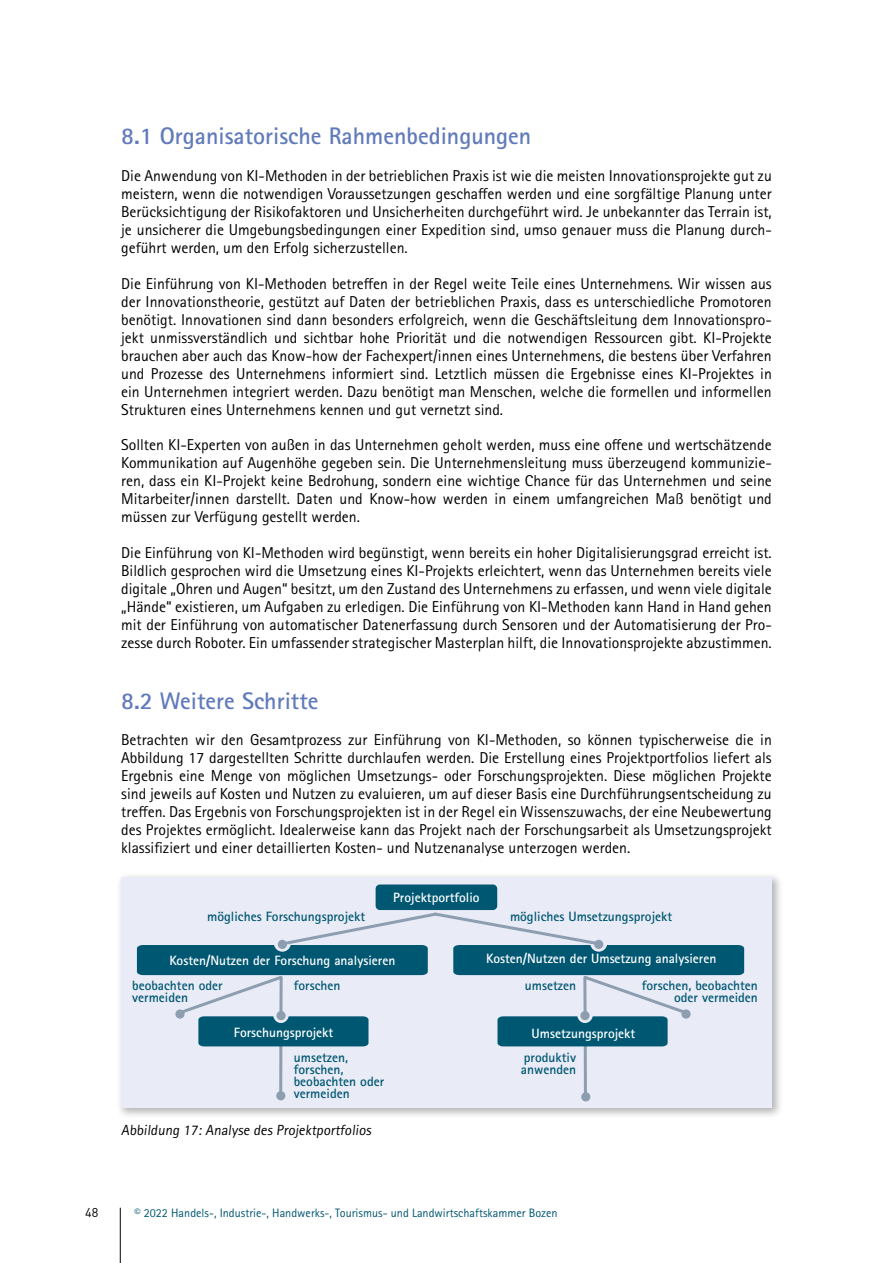
<style>
.page{position:relative;width:893px;height:1263px;background:#fff}
.page>*{position:absolute;margin:0;border:0;box-sizing:border-box;transform-origin:0 0}
.t1{font:700 24px "Rotis Sans Serif Pro";color:#617abb}
.t2{font:15.75px/18px "Rotis Sans Serif Pro";color:#000;text-align:justify}
.t3{font:14.7px "Rotis Sans Serif Pro";color:#000}
.t4{font:700 13.5px/12px "Rotis Sans Serif Pro";color:#005772}
.t5{font:700 13.5px "Rotis Sans Serif Pro";color:#fff}
.t6{font:12.75px "DINOT";color:#000}
.t7{font:12.15px "Rotis Sans Serif Pro";color:#005772}
</style>
<div class="page">
<hr style="left:120px;top:1208px;width:1px;height:55px;background:#000">
<div style="left:116px;top:872px;width:667px;height:247px;background:#000;opacity:.3"></div>
<div style="left:121px;top:877px;width:651px;height:231px;background:#e9ebf6"></div>
<hr style="left:584px;top:1033px;width:3px;height:60px;background:#8d9eb0">
<hr style="left:279px;top:1035px;width:3px;height:61px;background:#8d9eb0">
<div style="left:376px;top:884px;width:121px;height:26px;background:#005772;border-radius:4px"></div>
<div style="left:276px;top:1091px;width:9px;height:9px;background:#8d9eb0;border-radius:50%"></div>
<div style="left:581px;top:1092px;width:9px;height:9px;background:#8d9eb0;border-radius:50%"></div>
<svg style="left:137px;top:912px;width:607px;height:134px"></svg>
<h1 class="t1" style="left:121px;top:121px;width:412px">8.1 Organisatorische Rahmenbedingungen</h1>
<p class="t2" style="left:121px;top:167px;width:652px">Die Anwendung von KI-Methoden in der betrieblichen Praxis ist wie die meisten Innovationsprojekte gut zu meistern, wenn die notwendigen Voraussetzungen geschaffen werden und eine sorgfältige Planung unter Berücksichtigung der Risikofaktoren und Unsicherheiten durchgeführt wird. Je unbekannter das Terrain ist, je unsicherer die Umgebungsbedingungen einer Expedition sind, umso genauer muss die Planung durch&shy;geführt werden, um den Erfolg sicherzustellen.</p>
<p class="t2" style="left:121px;top:275px;width:652px">Die Einführung von KI-Methoden betreffen in der Regel weite Teile eines Unternehmens. Wir wissen aus der Innovationstheorie, gestützt auf Daten der betrieblichen Praxis, dass es unterschiedliche Promotoren benötigt. Innovationen sind dann besonders erfolgreich, wenn die Geschäftsleitung dem Innovationspro&shy;jekt unmissverständlich und sichtbar hohe Priorität und die notwendigen Ressourcen gibt. KI-Projekte brauchen aber auch das Know-how der Fachexpert/innen eines Unternehmens, die bestens über Verfahren und Prozesse des Unternehmens informiert sind. Letztlich müssen die Ergebnisse eines KI-Projektes in ein Unternehmen integriert werden. Dazu benötigt man Menschen, welche die formellen und informellen Strukturen eines Unternehmens kennen und gut vernetzt sind.</p>
<p class="t2" style="left:121px;top:436px;width:652px">Sollten KI-Experten von außen in das Unternehmen geholt werden, muss eine offene und wertschätzende Kommunikation auf Augenhöhe gegeben sein. Die Unternehmensleitung muss überzeugend kommunizie&shy;ren, dass ein KI-Projekt keine Bedrohung, sondern eine wichtige Chance für das Unternehmen und seine Mitarbeiter/innen darstellt. Daten und Know-how werden in einem umfangreichen Maß benötigt und müssen zur Verfügung gestellt werden.</p>
<p class="t2" style="left:121px;top:543px;width:652px">Die Einführung von KI-Methoden wird begünstigt, wenn bereits ein hoher Digitalisierungsgrad erreicht ist.<br>Bildlich gesprochen wird die Umsetzung eines KI-Projekts erleichtert, wenn das Unternehmen bereits viele digitale „Ohren und Augen“ besitzt, um den Zustand des Unternehmens zu erfassen, und wenn viele digitale „Hände“ existieren, um Aufgaben zu erledigen. Die Einführung von KI-Methoden kann Hand in Hand gehen mit der Einführung von automatischer Datenerfassung durch Sensoren und der Automatisierung der Pro&shy;zesse durch Roboter. Ein umfassender strategischer Masterplan hilft, die Innovationsprojekte abzustimmen.</p>
<h1 class="t1" style="left:121px;top:686px;width:199px">8.2 Weitere Schritte</h1>
<p class="t2" style="left:121px;top:730px;width:652px">Betrachten wir den Gesamtprozess zur Einführung von KI-Methoden, so können typischerweise die in Abbildung 17 dargestellten Schritte durchlaufen werden. Die Erstellung eines Projektportfolios liefert als Ergebnis eine Menge von möglichen Umsetzungs- oder Forschungsprojekten. Diese möglichen Projekte sind jeweils auf Kosten und Nutzen zu evaluieren, um auf dieser Basis eine Durchführungsentscheidung zu treffen. Das Ergebnis von Forschungsprojekten ist in der Regel ein Wissenszuwachs, der eine Neubewertung des Projektes ermöglicht. Idealerweise kann das Projekt nach der Forschungsarbeit als Umsetzungsprojekt klassifiziert und einer detaillierten Kosten- und Nutzenanalyse unterzogen werden.</p>
<p class="t4" style="left:207px;top:910px;width:159px">mögliches Forschungsprojekt</p>
<p class="t5" style="left:393px;top:889px;width:88px">Projektportfolio</p>
<p class="t4" style="left:510px;top:910px;width:164px">mögliches Umsetzungsprojekt</p>
<p class="t5" style="left:169px;top:952px;width:227px">Kosten/Nutzen der Forschung analysieren</p>
<p class="t4" style="left:294px;top:979px;width:48px">forschen</p>
<p class="t4" style="left:132px;top:979px;width:92px">beobachten oder vermeiden</p>
<p class="t5" style="left:486px;top:950px;width:232px">Kosten/Nutzen der Umsetzung analysieren</p>
<p class="t4" style="left:525px;top:979px;width:53px">umsetzen</p>
<p class="t4" style="left:642px;top:979px;width:118px;text-align:right">forschen, beobachten oder vermeiden</p>
<p class="t5" style="left:234px;top:1023px;width:101px">Forschungsprojekt</p>
<p class="t5" style="left:532px;top:1025px;width:105px">Umsetzungsprojekt</p>
<p class="t4" style="left:294px;top:1051px;width:92px">umsetzen, forschen, beobachten oder vermeiden</p>
<p class="t4" style="left:521px;top:1051px;width:57px">produktiv anwenden</p>
<p class="t3" style="left:121px;top:1121px;width:254px">Abbildung 17: Analyse des Projektportfolios</p>
<p class="t6" style="left:85px;top:1205px;width:15px">48</p>
<p class="t7" style="left:135px;top:1205px;width:425px">© 2022 Handels-, Industrie-, Handwerks-, Tourismus- und Landwirtschaftskammer Bozen</p>
</div>
